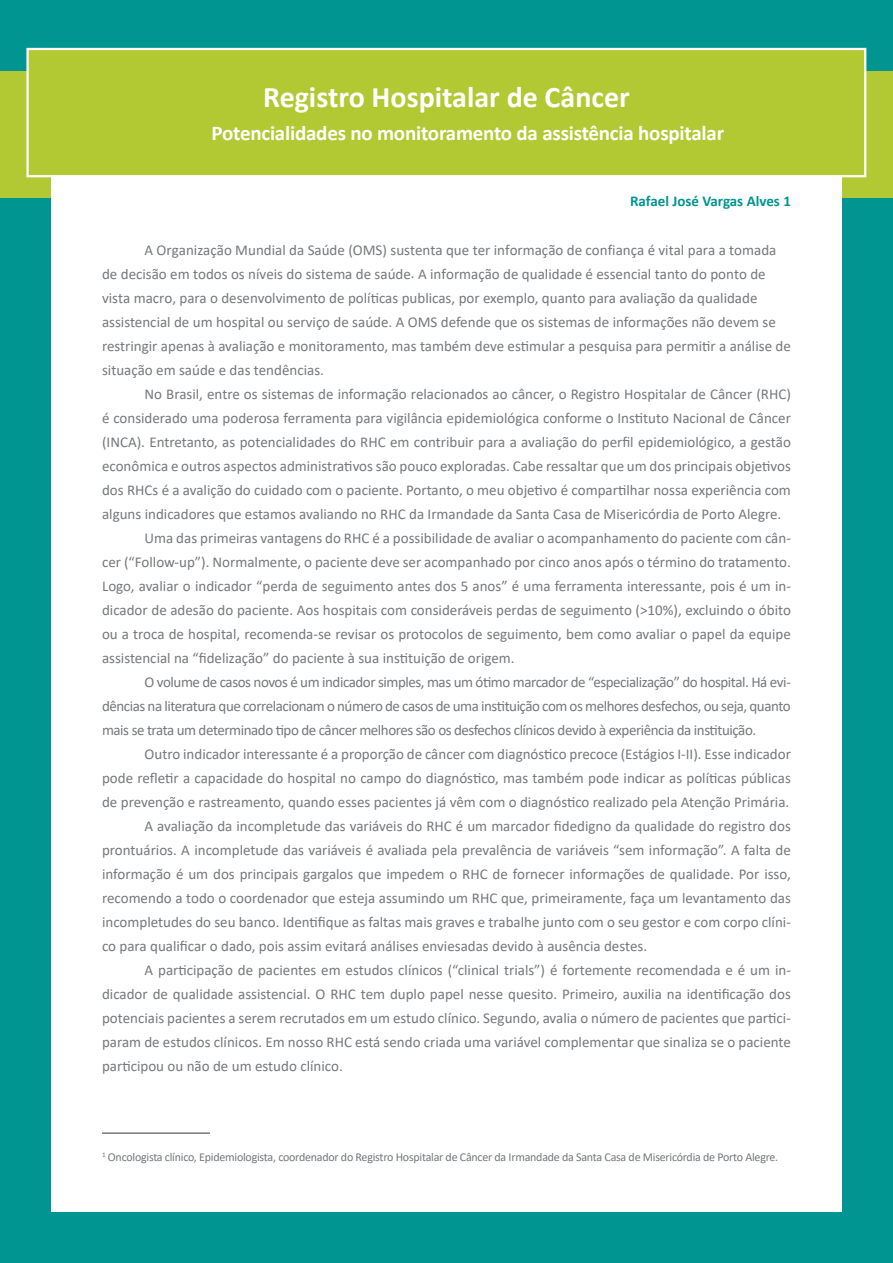
<style>
.page{position:relative;width:893px;height:1263px;background:#009591}
.page>*{position:absolute;margin:0;border:0;box-sizing:border-box;transform-origin:0 0}
.Titulos{font:700 30px "Calibri";color:#fff}
.Texto_Corrido{font:700 21px "Calibri";letter-spacing:-.01em;color:#fff}
.Texto_Corrido-2{font:15px/24px "Calibri";color:#76787b;text-align:justify}
.Fonte{font:700 15px "Calibri";color:#009591}
.Rodape{font:12px "Calibri";letter-spacing:-.02em;color:#76787b}
</style>
<div class="page">
<div style="left:51px;top:51px;width:791px;height:1161px;background:#fff"></div>
<div style="left:842px;top:71px;width:51px;height:127px;background:#b3c934"></div>
<svg style="left:842px;top:177px;width:24px;height:1px"></svg>
<div style="left:0;top:71px;width:51px;height:127px;background:#b3c934"></div>
<svg style="left:26px;top:177px;width:25px;height:1px"></svg>
<div style="left:26px;top:48px;width:840px;height:129px;background:#b3c934;border:2px solid #fff"></div>
<hr style="left:102px;top:1132px;width:108px;height:2px;background:#76787b">
<p class="Titulos" style="left:263px;top:76px;width:368px">Registro Hospitalar de Câncer</p>
<p class="Texto_Corrido" style="left:211px;top:118px;width:514px">Potencialidades no monitoramento da assistência hospitalar</p>
<p class="Fonte" style="left:630px;top:190px;width:162px">Rafael José Vargas Alves 1</p>
<p class="Texto_Corrido-2" style="left:102px;top:238px;width:690px;text-align:left;text-indent:43px">A Organização Mundial da Saúde (OMS) sustenta que ter informação de confiança é vital para a tomada de decisão em todos os níveis do sistema de saúde. A informação de qualidade é essencial tanto do ponto de vista macro, para o desenvolvimento de políticas publicas, por exemplo, quanto para avaliação da qualidade assistencial de um hospital ou serviço de saúde. A OMS defende que os sistemas de informações não devem se restringir apenas à avaliação e monitoramento, mas também deve estimular a pesquisa para permitir a análise de situação em saúde e das tendências.</p>
<p class="Texto_Corrido-2" style="left:102px;top:382px;width:690px;text-indent:43px">No Brasil, entre os sistemas de informação relacionados ao câncer, o Registro Hospitalar de Câncer (RHC) é considerado uma poderosa ferramenta para vigilância epidemiológica conforme o Instituto Nacional de Câncer (INCA). Entretanto, as potencialidades do RHC em contribuir para a avaliação do perfil epidemiológico, a gestão econômica e outros aspectos administrativos são pouco exploradas. Cabe ressaltar que um dos principais objetivos dos RHCs é a avalição do cuidado com o paciente. Portanto, o meu objetivo é compartilhar nossa experiência com alguns indicadores que estamos avaliando no RHC da Irmandade da Santa Casa de Misericórdia de Porto Alegre.</p>
<p class="Texto_Corrido-2" style="left:102px;top:526px;width:690px;text-indent:43px">Uma das primeiras vantagens do RHC é a possibilidade de avaliar o acompanhamento do paciente com cân&shy;cer (“Follow-up”). Normalmente, o paciente deve ser acompanhado por cinco anos após o término do tratamento.<br>Logo, avaliar o indicador “perda de seguimento antes dos 5 anos” é uma ferramenta interessante, pois é um in&shy;dicador de adesão do paciente. Aos hospitais com consideráveis perdas de seguimento (&gt;10%), excluindo o óbito ou a troca de hospital, recomenda-se revisar os protocolos de seguimento, bem como avaliar o papel da equipe assistencial na “fidelização” do paciente à sua instituição de origem.</p>
<p class="Texto_Corrido-2" style="left:102px;top:670px;width:690px;text-indent:43px">O volume de casos novos é um indicador simples, mas um ótimo marcador de “especialização” do hospital. Há evi&shy;dências na literatura que correlacionam o número de casos de uma instituição com os melhores desfechos, ou seja, quanto mais se trata um determinado tipo de câncer melhores são os desfechos clínicos devido à experiência da instituição.</p>
<p class="Texto_Corrido-2" style="left:102px;top:742px;width:690px;text-indent:43px">Outro indicador interessante é a proporção de câncer com diagnóstico precoce (Estágios I-II). Esse indicador pode refletir a capacidade do hospital no campo do diagnóstico, mas também pode indicar as políticas públicas de prevenção e rastreamento, quando esses pacientes já vêm com o diagnóstico realizado pela Atenção Primária.</p>
<p class="Texto_Corrido-2" style="left:102px;top:814px;width:690px;text-indent:43px">A avaliação da incompletude das variáveis do RHC é um marcador fidedigno da qualidade do registro dos prontuários. A incompletude das variáveis é avaliada pela prevalência de variáveis “sem informação”. A falta de informação é um dos principais gargalos que impedem o RHC de fornecer informações de qualidade. Por isso, recomendo a todo o coordenador que esteja assumindo um RHC que, primeiramente, faça um levantamento das incompletudes do seu banco. Identifique as faltas mais graves e trabalhe junto com o seu gestor e com corpo clíni&shy;co para qualificar o dado, pois assim evitará análises enviesadas devido à ausência destes.</p>
<p class="Texto_Corrido-2" style="left:102px;top:958px;width:690px;text-indent:43px">A participação de pacientes em estudos clínicos (“clinical trials”) é fortemente recomendada e é um in&shy;dicador de qualidade assistencial. O RHC tem duplo papel nesse quesito. Primeiro, auxilia na identificação dos potenciais pacientes a serem recrutados em um estudo clínico. Segundo, avalia o número de pacientes que partici&shy;param de estudos clínicos. Em nosso RHC está sendo criada uma variável complementar que sinaliza se o paciente participou ou não de um estudo clínico.</p>
<p class="Rodape" style="left:102px;top:1148px;width:678px"><sup>1</sup> Oncologista clínico, Epidemiologista, coordenador do Registro Hospitalar de Câncer da Irmandade da Santa Casa de Misericórdia de Porto Alegre.</p>
</div>
